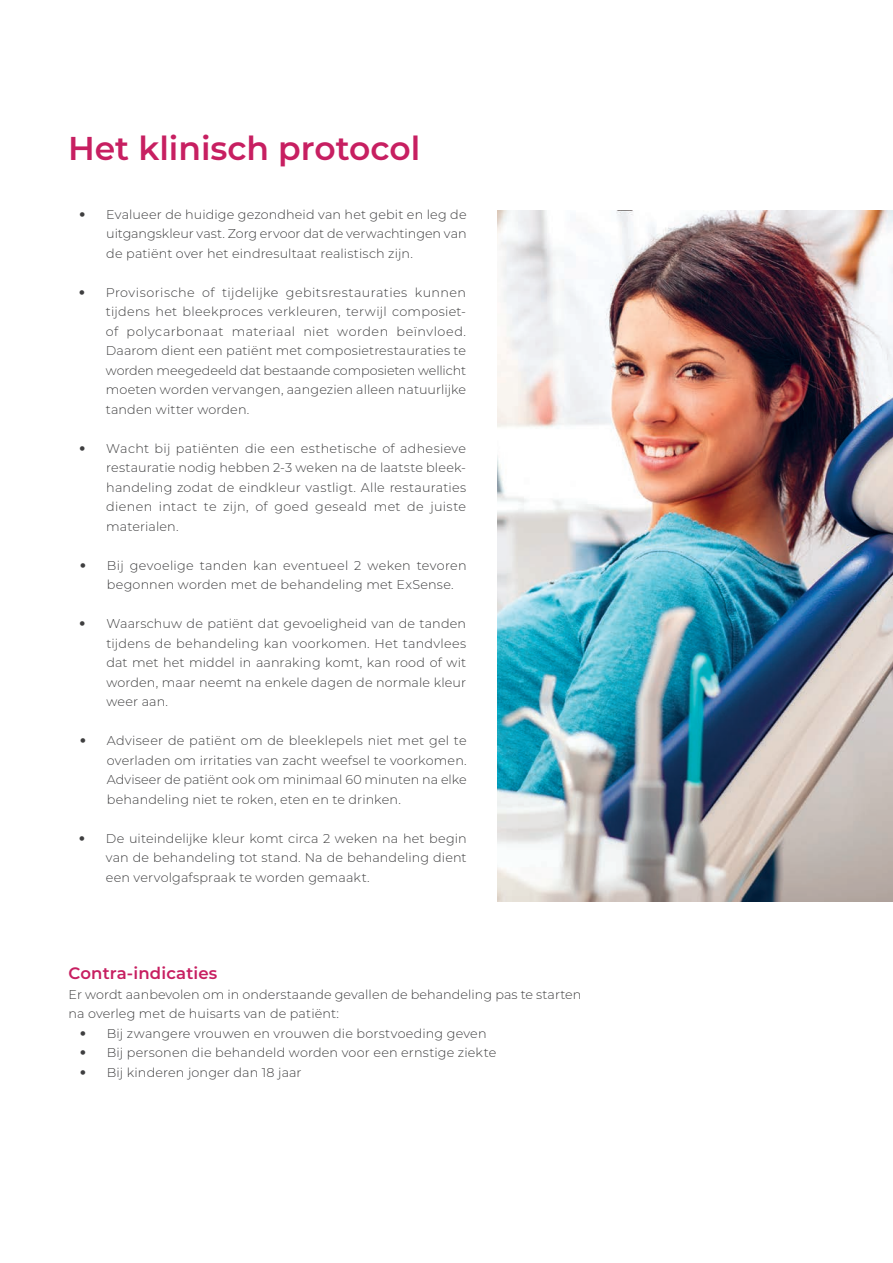
<style>
.page{position:relative;width:893px;height:1263px;background:#fff}
.page>*{position:absolute;margin:0;border:0;box-sizing:border-box;transform-origin:0 0}
.Heading_22_pt{font:600 33px "Montserrat";color:#c71f61}
.Heading_11pt{font:600 16.5px "Montserrat";letter-spacing:.01em;color:#c71f61}
.Body{font:300 12.75px/19.5px "Montserrat";letter-spacing:.01em;color:#3e3e3f;text-align:justify}
.s1{font-family:"Helvetica Neue LT Std";font-weight:500}
</style>
<div class="page">
<img style="left:497px;top:210px;width:396px;height:691px">
<p class="Heading_22_pt" style="left:68px;top:125px;width:354px">Het klinisch protocol</p>
<p class="Body" style="left:106px;top:204px;width:362px;text-indent:-27px"><span class="s1">•</span> Evalueer de huidige gezondheid van het gebit en leg de uitgangskleur vast. Zorg ervoor dat de verwachtingen van de patiënt over het eindresultaat realistisch zijn.</p>
<p class="Body" style="left:106px;top:282px;width:362px;text-indent:-27px"><span class="s1">•</span> Provisorische of tijdelijke gebitsrestauraties kunnen tijdens het bleekproces verkleuren, terwijl composiet&shy;of polycarbonaat materiaal niet worden beïnvloed.<br>Daarom dient een patiënt met composietrestauraties te worden meegedeeld dat bestaande composieten wellicht moeten worden vervangen, aangezien alleen natuurlijke tanden witter worden.</p>
<p class="Body" style="left:106px;top:438px;width:361px;text-indent:-27px"><span class="s1">•</span> Wacht bij patiënten die een esthetische of adhesieve restauratie nodig hebben 2-3 weken na de laatste bleek&shy;handeling zodat de eindkleur vastligt. Alle restauraties dienen intact te zijn, of goed geseald met de juiste materialen.</p>
<p class="Body" style="left:107px;top:555px;width:361px;text-indent:-27px"><span class="s1">•</span> Bij gevoelige tanden kan eventueel 2 weken tevoren begonnen worden met de behandeling met ExSense.</p>
<p class="Body" style="left:106px;top:614px;width:361px;text-indent:-27px"><span class="s1">•</span> Waarschuw de patiënt dat gevoeligheid van de tanden tijdens de behandeling kan voorkomen. Het tandvlees dat met het middel in aanraking komt, kan rood of wit worden, maar neemt na enkele dagen de normale kleur weer aan.</p>
<p class="Body" style="left:107px;top:731px;width:361px;text-indent:-27px"><span class="s1">•</span> Adviseer de patiënt om de bleeklepels niet met gel te overladen om irritaties van zacht weefsel te voorkomen.<br>Adviseer de patiënt ook om minimaal 60 minuten na elke behandeling niet te roken, eten en te drinken.</p>
<p class="Body" style="left:106px;top:828px;width:362px;text-indent:-27px"><span class="s1">•</span> De uiteindelijke kleur komt circa 2 weken na het begin van de behandeling tot stand. Na de behandeling dient een vervolgafspraak te worden gemaakt.</p>
<p class="Heading_11pt" style="left:69px;top:962px;width:150px">Contra-indicaties</p>
<p class="Body" style="left:69px;top:984px;width:514px">Er wordt aanbevolen om in onderstaande gevallen de behandeling pas te starten na overleg met de huisarts van de patiënt:</p>
<p class="Body" style="left:80px;top:1023px;width:408px"><span class="s1">•</span> Bij zwangere vrouwen en vrouwen die borstvoeding geven</p>
<p class="Body" style="left:80px;top:1043px;width:418px"><span class="s1">•</span> Bij personen die behandeld worden voor een ernstige ziekte</p>
<p class="Body" style="left:80px;top:1062px;width:223px"><span class="s1">•</span> Bij kinderen jonger dan 18 jaar</p>
</div>
